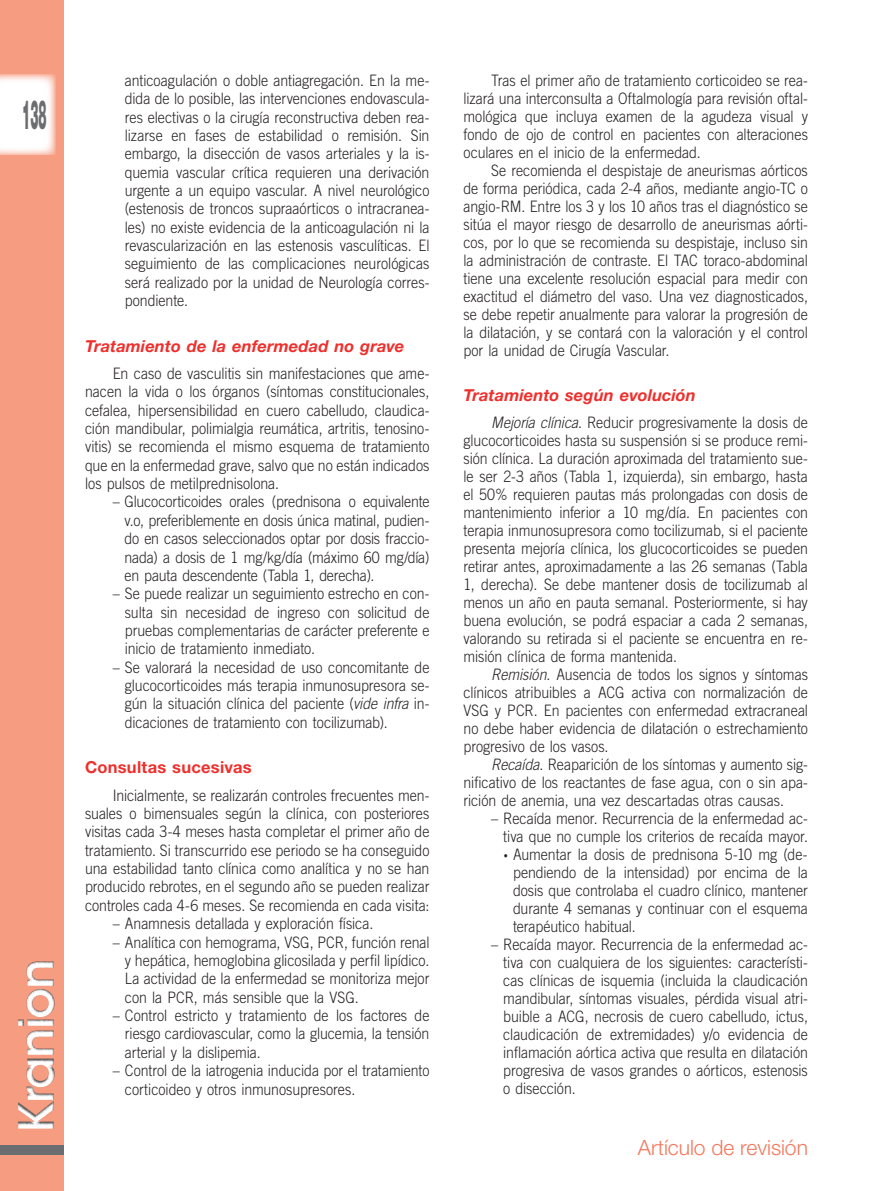
<style>
.page{position:relative;width:893px;height:1191px;background:#fff}
.page>*{position:absolute;margin:0;border:0;box-sizing:border-box;transform-origin:0 0}
.t1{font:600 48.15px "ITC Avant Garde Std";letter-spacing:-.04em;color:#fff}
.t2{font:900 40.5px "Helvetica Neue LT Std";color:#6c6d70;scale:.3 1}
.t3{font:300 21px "Helvetica Neue LT Std";color:#f3785d}
.t4{font:italic 700 16.5px "Helvetica Neue LT Std";letter-spacing:.005em;color:#ee302d}
.t5{font:700 16.5px "Helvetica Neue LT Std";letter-spacing:.015em;color:#ee302d}
.t6{font:300 15.75px/18px "Trade Gothic LT Std";letter-spacing:-.005em;color:#231f20;text-align:justify;scale:.9 1}
.s1{font-style:italic}
.s2{font-size:9px}
</style>
<div class="page">
<div style="left:0;top:0;width:64px;height:1191px;background:#f69c81"></div>
<div style="left:0;top:1145px;width:64px;height:9px;background:#6c6d70"></div>
<div style="left:5px;top:900px;width:62px;height:240px;background:#231f20;opacity:.75"></div>
<svg style="left:0;top:74px;width:55px;height:81px;background:#fdf5f2"></svg>
<h2 class="t2" style="left:22px;top:91px;width:83px">138</h2>
<h1 class="t1" style="left:6px;top:1133px;width:176px;rotate:-90deg">Kranion</h1>
<p class="t6" style="left:125px;top:71px;width:340px">anticoagulación o doble antiagregación. En la me&shy;dida de lo posible, las intervenciones endovascula&shy;res electivas o la cirugía reconstructiva deben rea&shy;lizarse en fases de estabilidad o remisión. Sin embargo, la disección de vasos arteriales y la is&shy;quemia vascular crítica requieren una derivación urgente a un equipo vascular. A nivel neurológico (estenosis de troncos supraaórticos o intracranea&shy;les) no existe evidencia de la anticoagulación ni la revascularización en las estenosis vasculíticas. El seguimiento de las complicaciones neurológicas será realizado por la unidad de Neurología corres&shy;pondiente.</p>
<p class="t4" style="left:85px;top:335px;width:321px">Tratamiento de la enfermedad no grave</p>
<p class="t6" style="left:85px;top:364px;width:384px;text-indent:28px">En caso de vasculitis sin manifestaciones que ame&shy;nacen la vida o los órganos (síntomas constitucionales, cefalea, hipersensibilidad en cuero cabelludo, claudica&shy;ción mandibular, polimialgia reumática, artritis, tenosino&shy;vitis) se recomienda el mismo esquema de tratamiento que en la enfermedad grave, salvo que no están indicados los pulsos de metilprednisolona.</p>
<p class="t6" style="left:125px;top:492px;width:340px;text-indent:-12px">– Glucocorticoides orales (prednisona o equivalente v.o, preferiblemente en dosis única matinal, pudien&shy;do en casos seleccionados optar por dosis fraccio&shy;nada) a dosis de 1 mg/kg/día (máximo 60 mg/día) en pauta descendente (Tabla 1, derecha).</p>
<p class="t6" style="left:125px;top:584px;width:340px;text-indent:-12px">– Se puede realizar un seguimiento estrecho en con&shy;sulta sin necesidad de ingreso con solicitud de pruebas complementarias de carácter preferente e inicio de tratamiento inmediato.</p>
<p class="t6" style="left:125px;top:658px;width:340px;text-indent:-12px">– Se valorará la necesidad de uso concomitante de glucocorticoides más terapia inmunosupresora se&shy;gún la situación clínica del paciente (<span class="s1">vide infra</span> in&shy;dicaciones de tratamiento con tocilizumab).</p>
<p class="t5" style="left:85px;top:757px;width:168px">Consultas sucesivas</p>
<p class="t6" style="left:85px;top:785px;width:384px;text-indent:28px">Inicialmente, se realizarán controles frecuentes men&shy;suales o bimensuales según la clínica, con posteriores visitas cada 3-4 meses hasta completar el primer año de tratamiento. Si transcurrido ese periodo se ha conseguido una estabilidad tanto clínica como analítica y no se han producido rebrotes, en el segundo año se pueden realizar controles cada 4-6 meses. Se recomienda en cada visita:</p>
<p class="t6" style="left:113px;top:914px;width:291px">– Anamnesis detallada y exploración física.</p>
<p class="t6" style="left:125px;top:932px;width:340px;text-indent:-12px">– Analítica con hemograma, VSG, PCR, función renal y hepática, hemoglobina glicosilada y perfil lipídico.<br>La actividad de la enfermedad se monitoriza mejor con la PCR, más sensible que la VSG.</p>
<p class="t6" style="left:125px;top:1006px;width:340px;text-indent:-12px">– Control estricto y tratamiento de los factores de riesgo cardiovascular, como la glucemia, la tensión arterial y la dislipemia.</p>
<p class="t6" style="left:125px;top:1061px;width:340px;text-indent:-12px">– Control de la iatrogenia inducida por el tratamiento corticoideo y otros inmunosupresores.</p>
<p class="t6" style="left:463px;top:71px;width:384px;text-indent:28px">Tras el primer año de tratamiento corticoideo se rea&shy;lizará una interconsulta a Oftalmología para revisión oftal&shy;mológica que incluya examen de la agudeza visual y fondo de ojo de control en pacientes con alteraciones oculares en el inicio de la enfermedad.</p>
<p class="t6" style="left:463px;top:161px;width:384px;text-indent:28px">Se recomienda el despistaje de aneurismas aórticos de forma periódica, cada 2-4 años, mediante angio-TC o angio-RM. Entre los 3 y los 10 años tras el diagnóstico se sitúa el mayor riesgo de desarrollo de aneurismas aórti&shy;cos, por lo que se recomienda su despistaje, incluso sin la administración de contraste. El TAC toraco-abdominal tiene una excelente resolución espacial para medir con exactitud el diámetro del vaso. Una vez diagnosticados, se debe repetir anualmente para valorar la progresión de la dilatación, y se contará con la valoración y el control por la unidad de Cirugía Vascular<span class="s1">.</span></p>
<p class="t4" style="left:463px;top:385px;width:234px">Tratamiento según evolución</p>
<p class="t6" style="left:463px;top:413px;width:384px;text-indent:28px"><span class="s1">Mejoría clínica</span>. Reducir progresivamente la dosis de glucocorticoides hasta su suspensión si se produce remi&shy;sión clínica. La duración aproximada del tratamiento sue&shy;le ser 2-3 años (Tabla 1, izquierda), sin embargo, hasta el 50% requieren pautas más prolongadas con dosis de mantenimiento inferior a 10 mg/día. En pacientes con terapia inmunosupresora como tocilizumab, si el paciente presenta mejoría clínica, los glucocorticoides se pueden retirar antes, aproximadamente a las 26 semanas (Tabla 1, derecha). Se debe mantener dosis de tocilizumab al menos un año en pauta semanal. Posteriormente, si hay buena evolución, se podrá espaciar a cada 2 semanas, valorando su retirada si el paciente se encuentra en re&shy;misión clínica de forma mantenida.</p>
<p class="t6" style="left:463px;top:665px;width:384px;text-indent:28px"><span class="s1">Remisión</span>. Ausencia de todos los signos y síntomas clínicos atribuibles a ACG activa con normalización de VSG y PCR. En pacientes con enfermedad extracraneal no debe haber evidencia de dilatación o estrechamiento progresivo de los vasos.</p>
<p class="t6" style="left:463px;top:755px;width:384px;text-indent:28px"><span class="s1">Recaída</span>. Reaparición de los síntomas y aumento sig&shy;nificativo de los reactantes de fase agua, con o sin apa&shy;rición de anemia, una vez descartadas otras causas.</p>
<p class="t6" style="left:491px;top:809px;width:353px;text-align:right">– Recaída menor. Recurrencia de la enfermedad ac&shy;tiva que no cumple los criterios de recaída mayor.</p>
<p class="t6" style="left:513px;top:845px;width:329px;text-indent:-9px"><span class="s2">•</span> Aumentar la dosis de prednisona 5-10 mg (de&shy;pendiendo de la intensidad) por encima de la dosis que controlaba el cuadro clínico, mantener durante 4 semanas y continuar con el esquema terapéutico habitual.</p>
<p class="t6" style="left:503px;top:935px;width:340px;text-indent:-12px">– Recaída mayor. Recurrencia de la enfermedad ac&shy;tiva con cualquiera de los siguientes: característi&shy;cas clínicas de isquemia (incluida la claudicación mandibular, síntomas visuales, pérdida visual atri&shy;buible a ACG, necrosis de cuero cabelludo, ictus, claudicación de extremidades) y/o evidencia de inflamación aórtica activa que resulta en dilatación progresiva de vasos grandes o aórticos, estenosis o disección.</p>
<h3 class="t3" style="left:638px;top:1134px;width:171px">Artículo de revisión</h3>
</div>
